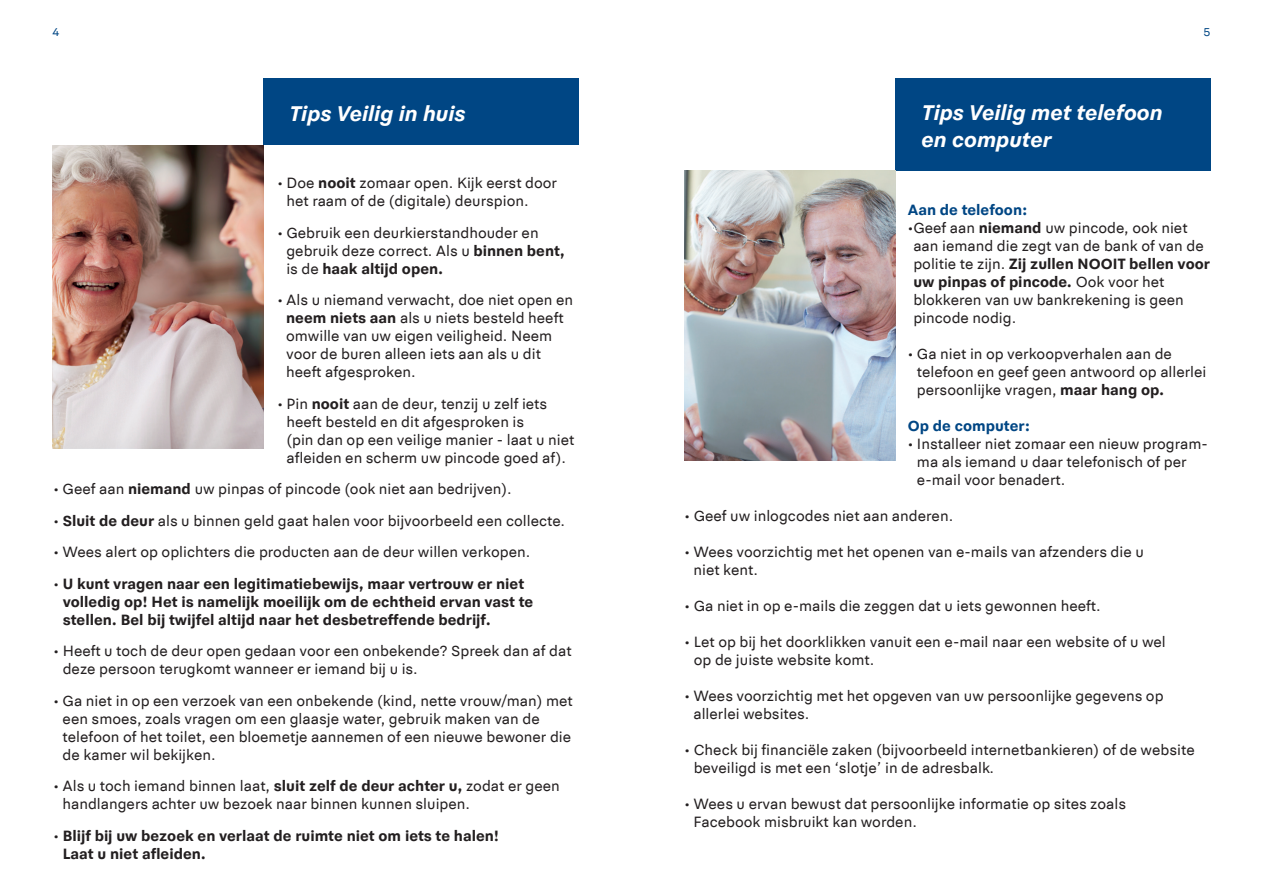
<style>
.page{position:relative;width:1263px;height:893px;background:#fff}
.page>*{position:absolute;margin:0;border:0;box-sizing:border-box;transform-origin:0 0}
.t1{font:italic 700 22.5px/27px "Politie Sans";color:#fff}
.t2{font:15.75px/18px "Politie Sans";color:#231f20}
.t3{font:700 15.75px/18px "Politie Sans";color:#231f20}
.t4{font:700 15.75px "Politie Sans";color:#004684}
.t5{font:12px "Politie Sans";color:#004684}
.s1{font-weight:700}
.s2{font-weight:400}
</style>
<div class="page">
<div style="left:264px;top:79px;width:315px;height:66px;background:#004684"></div>
<img style="left:53px;top:145px;width:211px;height:304px">
<div style="left:895px;top:79px;width:315px;height:92px;background:#004684"></div>
<img style="left:684px;top:171px;width:211px;height:289px">
<p class="t5" style="left:53px;top:25px;width:8px">4</p>
<p class="t5" style="left:1203px;top:25px;width:8px">5</p>
<h1 class="t1" style="left:289px;top:100px;width:178px">Tips Veilig in huis</h1>
<h1 class="t1" style="left:921px;top:99px;width:242px">Tips Veilig met telefoon en computer</h1>
<p class="t2" style="left:286px;top:174px;width:272px;text-indent:-9px">• Doe <span class="s1">nooit</span> zomaar open. Kijk eerst door het raam of de (digitale) deurspion.</p>
<p class="t2" style="left:286px;top:224px;width:280px;text-indent:-9px">• Gebruik een deurkierstandhouder en gebruik deze correct. Als u <span class="s1">binnen bent, </span>is de <span class="s1">haak altijd open.</span></p>
<p class="t2" style="left:286px;top:291px;width:289px;text-indent:-9px">• Als u niemand verwacht, doe niet open en <span class="s1">neem niets aan</span> als u niets besteld heeft omwille van uw eigen veiligheid. Neem voor de buren alleen iets aan als u dit heeft afgesproken.</p>
<p class="t2" style="left:286px;top:395px;width:289px;text-indent:-9px">• Pin <span class="s1">nooit</span> aan de deur, tenzij u zelf iets heeft besteld en dit afgesproken is<br>(pin dan op een veilige manier - laat u niet afleiden en scherm uw pincode goed af).</p>
<p class="t2" style="left:54px;top:480px;width:460px">• Geef aan <span class="s1">niemand</span> uw pinpas of pincode (ook niet aan bedrijven).</p>
<p class="t2" style="left:54px;top:512px;width:513px">• <span class="s1">Sluit de deur</span> als u binnen geld gaat halen voor bijvoorbeeld een collecte.</p>
<p class="t2" style="left:54px;top:543px;width:478px">• Wees alert op oplichters die producten aan de deur willen verkopen.</p>
<p class="t3" style="left:63px;top:574px;width:472px;text-indent:-9px"><span class="s2">•</span> U kunt vragen naar een legitimatiebewijs, maar vertrouw er niet volledig op! Het is namelijk moeilijk om de echtheid ervan vast te stellen. Bel bij twijfel altijd naar het desbetreffende bedrijf.</p>
<p class="t2" style="left:63px;top:642px;width:510px;text-indent:-9px">• Heeft u toch de deur open gedaan voor een onbekende? Spreek dan af dat deze persoon terugkomt wanneer er iemand bij u is.</p>
<p class="t2" style="left:63px;top:692px;width:511px;text-indent:-9px">• Ga niet in op een verzoek van een onbekende (kind, nette vrouw/man) met een smoes, zoals vragen om een glaasje water, gebruik maken van de telefoon of het toilet, een bloemetje aannemen of een nieuwe bewoner die de kamer wil bekijken.</p>
<p class="t2" style="left:62px;top:777px;width:499px;text-indent:-9px">• Als u toch iemand binnen laat, <span class="s1">sluit zelf de deur achter u,</span> zodat er geen handlangers achter uw bezoek naar binnen kunnen sluipen.</p>
<p class="t3" style="left:63px;top:826px;width:438px;text-indent:-9px"><span class="s2">•</span> Blijf bij uw bezoek en verlaat de ruimte niet om iets te halen!<br>Laat u niet afleiden.</p>
<p class="t4" style="left:908px;top:200px;width:121px">Aan de telefoon:</p>
<p class="t2" style="left:913px;top:219px;width:298px;text-indent:-6px">•Geef aan <span class="s1">niemand</span> uw pincode, ook niet aan iemand die zegt van de bank of van de politie te zijn. <span class="s1">Zij zullen NOOIT bellen voor uw pinpas of pincode.</span> Ook voor het blokkeren van uw bankrekening is geen pincode nodig.</p>
<p class="t2" style="left:917px;top:345px;width:291px;text-indent:-9px">• Ga niet in op verkoopverhalen aan de telefoon en geef geen antwoord op allerlei persoonlijke vragen, <span class="s1">maar hang op.</span></p>
<p class="t4" style="left:908px;top:416px;width:124px">Op de computer:</p>
<p class="t2" style="left:917px;top:435px;width:292px;text-indent:-9px">• Installeer niet zomaar een nieuw program&shy;ma als iemand u daar telefonisch of per e-mail voor benadert.</p>
<p class="t2" style="left:685px;top:507px;width:270px">• Geef uw inlogcodes niet aan anderen.</p>
<p class="t2" style="left:693px;top:543px;width:452px;text-indent:-9px">• Wees voorzichtig met het openen van e-mails van afzenders die u niet kent.</p>
<p class="t2" style="left:685px;top:597px;width:417px">• Ga niet in op e-mails die zeggen dat u iets gewonnen heeft.</p>
<p class="t2" style="left:694px;top:633px;width:474px;text-indent:-9px">• Let op bij het doorklikken vanuit een e-mail naar een website of u wel op de juiste website komt.</p>
<p class="t2" style="left:693px;top:687px;width:472px;text-indent:-9px">• Wees voorzichtig met het opgeven van uw persoonlijke gegevens op allerlei websites.</p>
<p class="t2" style="left:694px;top:741px;width:502px;text-indent:-9px">• Check bij financiële zaken (bijvoorbeeld internetbankieren) of de website beveiligd is met een ‘slotje’ in de adresbalk.</p>
<p class="t2" style="left:693px;top:795px;width:434px;text-indent:-9px">• Wees u ervan bewust dat persoonlijke informatie op sites zoals<br>Facebook misbruikt kan worden.</p>
</div>
